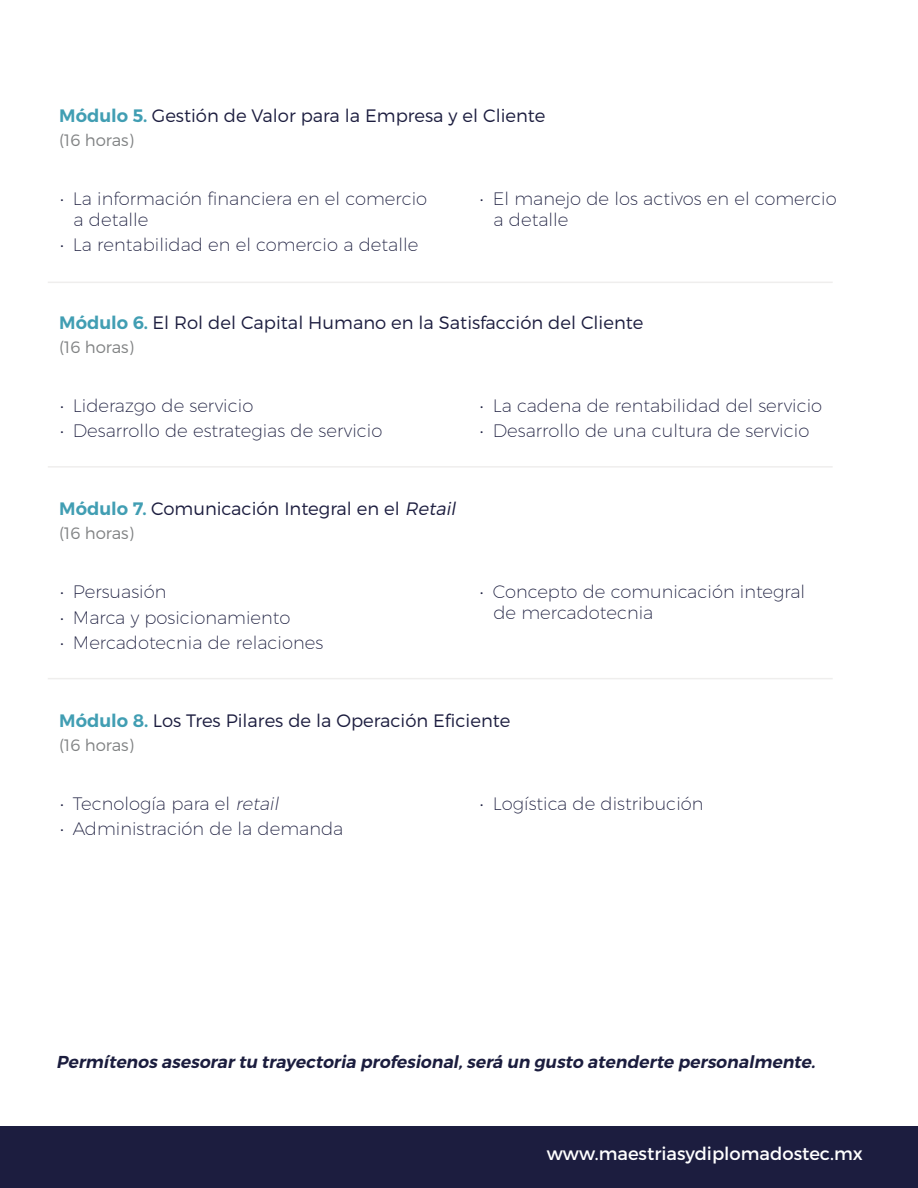
<style>
.page{position:relative;width:918px;height:1188px;background:#fff}
.page>*{position:absolute;margin:0;border:0;box-sizing:border-box;transform-origin:0 0}
.t1{font:200 18px/21px "Montserrat";color:#1b1d3e}
.t2{font:300 18px "Montserrat";color:#1c1d3f}
.t3{font:18px "Montserrat";color:#fff}
.t4{font:italic 600 17.25px "Montserrat";color:#1b1d3e}
.t5{font:300 16.5px "Montserrat";color:#818384}
.s1{font-weight:600;color:#419eb3}
.s2{font-style:italic}
</style>
<div class="page">
<div style="left:0;top:1126px;width:918px;height:62px;background:#1c1d3f"></div>
<hr style="left:48px;top:466px;width:785px;height:2px;background:#efeeed">
<hr style="left:48px;top:678px;width:785px;height:1px;background:#efeeed">
<hr style="left:48px;top:282px;width:785px;height:1px;background:#efeeed">
<p class="t2" style="left:59px;top:105px;width:488px"><span class="s1">Módulo 5.</span> Gestión de Valor para la Empresa y el Cliente</p>
<p class="t5" style="left:59px;top:131px;width:76px">(16 horas)</p>
<p class="t1" style="left:74px;top:188px;width:355px;text-indent:-14px">• La información financiera en el comercio a detalle</p>
<p class="t1" style="left:60px;top:234px;width:360px">• La rentabilidad en el comercio a detalle</p>
<p class="t1" style="left:493px;top:188px;width:345px;text-indent:-14px">• El manejo de los activos en el comercio a detalle</p>
<p class="t2" style="left:59px;top:312px;width:586px"><span class="s1">Módulo 6.</span> El Rol del Capital Humano en la Satisfacción del Cliente</p>
<p class="t5" style="left:59px;top:337px;width:76px">(16 horas)</p>
<p class="t1" style="left:60px;top:394px;width:195px">• Liderazgo de servicio</p>
<p class="t1" style="left:60px;top:420px;width:324px">• Desarrollo de estrategias de servicio</p>
<p class="t2" style="left:59px;top:498px;width:402px"><span class="s1">Módulo 7.</span> Comunicación Integral en el <span class="s2">Retail</span></p>
<p class="t5" style="left:59px;top:523px;width:76px">(16 horas)</p>
<p class="t1" style="left:60px;top:581px;width:108px">• Persuasión</p>
<p class="t1" style="left:60px;top:606px;width:232px">• Marca y posicionamiento</p>
<p class="t1" style="left:60px;top:632px;width:265px">• Mercadotecnia de relaciones</p>
<p class="t1" style="left:480px;top:394px;width:344px">• La cadena de rentabilidad del servicio</p>
<p class="t1" style="left:480px;top:420px;width:331px">• Desarrollo de una cultura de servicio</p>
<p class="t1" style="left:493px;top:581px;width:313px;text-indent:-14px">• Concepto de comunicación integral de mercadotecnia</p>
<p class="t2" style="left:59px;top:710px;width:453px"><span class="s1">Módulo 8.</span> Los Tres Pilares de la Operación Eficiente</p>
<p class="t5" style="left:59px;top:735px;width:76px">(16 horas)</p>
<p class="t1" style="left:60px;top:792px;width:224px">• Tecnología para el <span class="s2">retail</span></p>
<p class="t1" style="left:480px;top:792px;width:225px">• Logística de distribución</p>
<p class="t1" style="left:60px;top:818px;width:285px">• Administración de la demanda</p>
<p class="t4" style="left:56px;top:1051px;width:764px">Permítenos asesorar tu trayectoria profesional,será un gusto atenderte personalmente.</p>
<p class="t3" style="left:547px;top:1143px;width:317px">www.maestriasydiplomadostec.mx</p>
</div>
